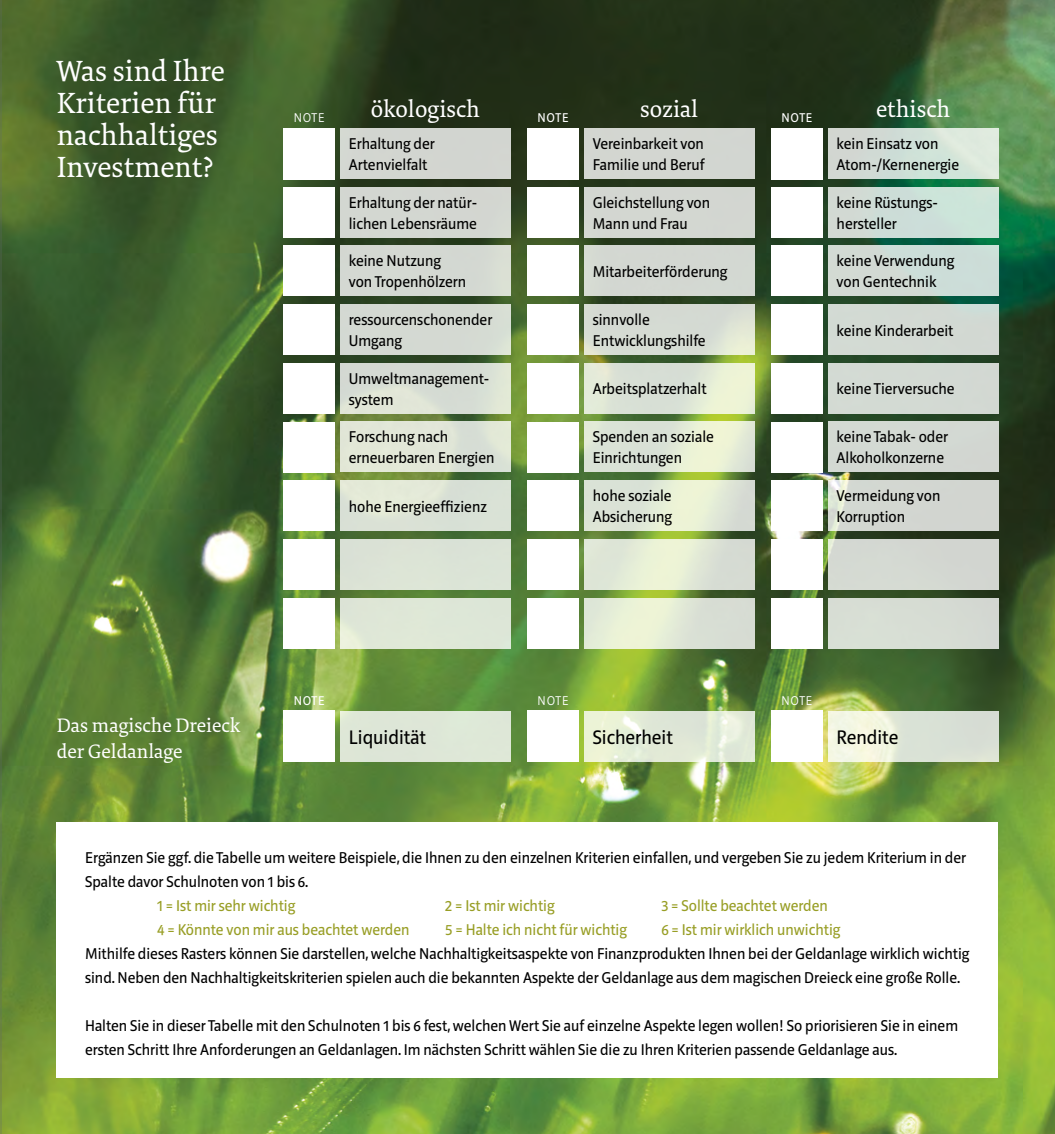
<style>
.page{position:relative;width:1055px;height:1134px;background:#fff}
.page>*{position:absolute;margin:0;border:0;box-sizing:border-box;transform-origin:0 0}
.N_H2_11_pt{font:30px/32px "Tundra OT";color:#fff}
.N_H2_11_pt-2{font:24px "Tundra OT";color:#fff}
.N_H2_11_pt-3{font:20px/26px "Tundra OT";color:#fff}
.N_H2_11_pt-4{font:20px "Riga";color:#000}
.N_Info_Text_8{font:16px/21px "Riga";color:#000}
.N_Info_Text_8-2{font:16px "Riga";color:#989e25}
.N_Info_Sub_8_5{font:300 13px "Riga";letter-spacing:.06em;color:#fff}
.N_Info_Sub_8_5-2{font:13px "Riga";letter-spacing:.06em;color:#fff}
</style>
<div class="page">
<img style="left:2px;top:0;width:1052px;height:1134px">
<div style="left:57px;top:822px;width:941px;height:255px;background:#fff"></div>
<div style="left:340px;top:128px;width:170px;height:51px;background:#d2d5d0"></div>
<div style="left:340px;top:187px;width:170px;height:51px;background:#d3d7d1"></div>
<div style="left:340px;top:245px;width:170px;height:51px;background:#d4d8d2"></div>
<div style="left:340px;top:304px;width:170px;height:51px;background:#d4d9d2"></div>
<div style="left:340px;top:363px;width:170px;height:51px;background:#d6dcd4"></div>
<div style="left:340px;top:421px;width:170px;height:51px;background:#e1e6d7"></div>
<div style="left:340px;top:480px;width:170px;height:51px;background:#dae2d6"></div>
<div style="left:340px;top:539px;width:170px;height:51px;background:#dbe3d6"></div>
<div style="left:340px;top:598px;width:170px;height:50px;background:#dee7d7"></div>
<div style="left:340px;top:711px;width:170px;height:51px;background:#dee7d7"></div>
<div style="left:283px;top:128px;width:51px;height:51px;background:#fff"></div>
<div style="left:283px;top:187px;width:51px;height:51px;background:#fff"></div>
<div style="left:283px;top:245px;width:51px;height:51px;background:#fff"></div>
<div style="left:283px;top:304px;width:51px;height:51px;background:#fff"></div>
<div style="left:283px;top:363px;width:51px;height:51px;background:#fff"></div>
<div style="left:283px;top:422px;width:51px;height:50px;background:#fff"></div>
<div style="left:283px;top:480px;width:51px;height:51px;background:#fff"></div>
<div style="left:283px;top:539px;width:51px;height:51px;background:#fff"></div>
<div style="left:283px;top:598px;width:51px;height:51px;background:#fff"></div>
<div style="left:283px;top:711px;width:51px;height:51px;background:#fff"></div>
<div style="left:584px;top:128px;width:170px;height:51px;background:#d3d6d1"></div>
<div style="left:584px;top:187px;width:170px;height:51px;background:#d3d7d1"></div>
<div style="left:584px;top:245px;width:170px;height:51px;background:#d3d7d2"></div>
<svg style="left:584px;top:304px;width:170px;height:51px;background:#d7dcd3"></svg>
<div style="left:584px;top:363px;width:170px;height:51px;background:linear-gradient(to right,#d7ded6,#e8efd5)"></div>
<div style="left:584px;top:421px;width:170px;height:51px;background:linear-gradient(to right,#d7e0d6,#eaf0d5)"></div>
<svg style="left:584px;top:480px;width:170px;height:51px;background:#e0e7d5"></svg>
<div style="left:584px;top:539px;width:170px;height:51px;background:linear-gradient(to right,#e7efd8,#dbe0d3)"></div>
<div style="left:584px;top:598px;width:170px;height:50px;background:linear-gradient(to right,#ecf5d8,#d6dcd3)"></div>
<svg style="left:584px;top:711px;width:170px;height:51px;background:#e4ecd8"></svg>
<div style="left:527px;top:128px;width:51px;height:51px;background:#fff"></div>
<div style="left:527px;top:187px;width:51px;height:51px;background:#fff"></div>
<div style="left:527px;top:245px;width:51px;height:51px;background:#fff"></div>
<div style="left:527px;top:304px;width:51px;height:51px;background:#fff"></div>
<div style="left:527px;top:363px;width:51px;height:51px;background:#fff"></div>
<div style="left:527px;top:422px;width:51px;height:50px;background:#fff"></div>
<div style="left:527px;top:480px;width:51px;height:51px;background:#fff"></div>
<div style="left:527px;top:539px;width:51px;height:51px;background:#fff"></div>
<div style="left:527px;top:598px;width:51px;height:51px;background:#fff"></div>
<div style="left:527px;top:711px;width:51px;height:51px;background:#fff"></div>
<div style="left:828px;top:128px;width:170px;height:51px;background:linear-gradient(to right,#ccd4d0,#dbeddf)"></div>
<div style="left:828px;top:187px;width:170px;height:51px;background:#ccddd8"></div>
<div style="left:828px;top:245px;width:170px;height:51px;background:#ccdcd7"></div>
<div style="left:828px;top:304px;width:170px;height:51px;background:#d3dad3"></div>
<div style="left:828px;top:363px;width:170px;height:51px;background:#d3dad3"></div>
<div style="left:828px;top:421px;width:170px;height:51px;background:#d3d8d2"></div>
<svg style="left:828px;top:480px;width:170px;height:51px;background:#d4d7d1"></svg>
<div style="left:828px;top:539px;width:170px;height:51px;background:#d4d8d2"></div>
<div style="left:828px;top:598px;width:170px;height:50px;background:#d7ddd4"></div>
<div style="left:771px;top:128px;width:51px;height:51px;background:#fff"></div>
<div style="left:771px;top:187px;width:51px;height:51px;background:#fff"></div>
<div style="left:771px;top:245px;width:51px;height:51px;background:#fff"></div>
<div style="left:771px;top:304px;width:51px;height:51px;background:#fff"></div>
<div style="left:771px;top:363px;width:51px;height:51px;background:#fff"></div>
<div style="left:771px;top:422px;width:51px;height:50px;background:#fff"></div>
<div style="left:771px;top:480px;width:51px;height:51px;background:#fff"></div>
<div style="left:771px;top:539px;width:51px;height:51px;background:#fff"></div>
<div style="left:771px;top:598px;width:51px;height:51px;background:#fff"></div>
<div style="left:828px;top:711px;width:170px;height:51px;background:linear-gradient(to right,#f7fae4,#d0d8d0)"></div>
<div style="left:771px;top:711px;width:51px;height:51px;background:#fff"></div>
<hr style="left:0;top:0;width:2px;height:1134px;background:#616a6e">
<hr style="left:1054px;top:0;width:1px;height:1134px;background:#616a6e">
<p class="N_H2_11_pt" style="left:57px;top:56px;width:169px">Was sind Ihre<br>Kriterien für nachhaltiges<br>Investment?</p>
<p class="N_Info_Sub_8_5" style="left:294px;top:111px;width:32px">NOTE</p>
<p class="N_H2_11_pt-2" style="left:371px;top:95px;width:111px">ökologisch</p>
<p class="N_Info_Text_8" style="left:349px;top:134px;width:87px">Erhaltung der</p>
<p class="N_Info_Text_8" style="left:349px;top:155px;width:80px">Artenvielfalt</p>
<p class="N_Info_Text_8" style="left:349px;top:192px;width:130px">Erhaltung der natür&shy;lichen Lebensräume</p>
<p class="N_Info_Text_8" style="left:349px;top:251px;width:94px">keine Nutzung</p>
<p class="N_Info_Text_8" style="left:349px;top:272px;width:119px">von Tropenhölzern</p>
<p class="N_Info_Text_8" style="left:349px;top:310px;width:145px">ressourcenschonender<br>Umgang</p>
<p class="N_Info_Text_8" style="left:349px;top:368px;width:140px">Umweltmanagement&shy;system</p>
<p class="N_Info_Text_8" style="left:349px;top:427px;width:147px">Forschung nach erneuerbaren Energien</p>
<p class="N_Info_Text_8" style="left:349px;top:496px;width:140px">hohe Energieeffizienz</p>
<p class="N_Info_Sub_8_5-2" style="left:537px;top:111px;width:33px">NOTE</p>
<p class="N_H2_11_pt-2" style="left:640px;top:95px;width:60px">sozial</p>
<p class="N_Info_Text_8" style="left:592px;top:134px;width:113px">Vereinbarkeit von<br>Familie und Beruf</p>
<p class="N_Info_Text_8" style="left:592px;top:192px;width:119px">Gleichstellung von<br>Mann und Frau</p>
<p class="N_Info_Text_8" style="left:592px;top:261px;width:136px">Mitarbeiterförderung</p>
<p class="N_Info_Text_8" style="left:592px;top:310px;width:114px">sinnvolle<br>Entwicklungshilfe</p>
<p class="N_Info_Text_8" style="left:592px;top:379px;width:115px">Arbeitsplatzerhalt</p>
<p class="N_Info_Text_8" style="left:592px;top:427px;width:123px">Spenden an soziale<br>Einrichtungen</p>
<p class="N_Info_Text_8" style="left:592px;top:486px;width:81px">hohe soziale<br>Absicherung</p>
<p class="N_Info_Sub_8_5-2" style="left:781px;top:111px;width:33px">NOTE</p>
<p class="N_H2_11_pt-2" style="left:876px;top:95px;width:76px">ethisch</p>
<p class="N_Info_Text_8" style="left:836px;top:134px;width:124px">kein Einsatz von<br>Atom-/Kernenergie</p>
<p class="N_Info_Text_8" style="left:836px;top:192px;width:103px">keine Rüstungs&shy;hersteller</p>
<p class="N_Info_Text_8" style="left:836px;top:251px;width:119px">keine Verwendung von Gentechnik</p>
<p class="N_Info_Text_8" style="left:836px;top:320px;width:118px">keine Kinderarbeit</p>
<p class="N_Info_Text_8" style="left:836px;top:379px;width:119px">keine Tierversuche</p>
<p class="N_Info_Text_8" style="left:836px;top:427px;width:113px">keine Tabak- oder<br>Alkoholkonzerne</p>
<p class="N_Info_Text_8" style="left:836px;top:486px;width:105px">Vermeidung von<br>Korruption</p>
<p class="N_H2_11_pt-3" style="left:57px;top:713px;width:185px">Das magische Dreieck der Geldanlage</p>
<p class="N_Info_Sub_8_5-2" style="left:294px;top:694px;width:33px">NOTE</p>
<p class="N_H2_11_pt-4" style="left:349px;top:726px;width:79px">Liquidität</p>
<p class="N_Info_Sub_8_5" style="left:537px;top:694px;width:32px">NOTE</p>
<p class="N_H2_11_pt-4" style="left:592px;top:726px;width:82px">Sicherheit</p>
<p class="N_Info_Sub_8_5" style="left:781px;top:694px;width:32px">NOTE</p>
<p class="N_H2_11_pt-4" style="left:836px;top:726px;width:63px">Rendite</p>
<p class="N_Info_Text_8" style="left:85px;top:846px;width:882px;line-height:24px">Ergänzen Sie ggf. die Tabelle um weitere Beispiele, die Ihnen zu den einzelnen Kriterien einfallen, und vergeben Sie zu jedem Kriterium in der<br>Spalte davor Schulnoten von 1 bis 6.</p>
<p class="N_Info_Text_8-2" style="left:157px;top:897px;width:140px">1 = Ist mir sehr wichtig</p>
<p class="N_Info_Text_8-2" style="left:445px;top:897px;width:111px">2 = Ist mir wichtig</p>
<p class="N_Info_Text_8-2" style="left:661px;top:897px;width:168px">3 = Sollte beachtet werden</p>
<p class="N_Info_Text_8-2" style="left:157px;top:921px;width:254px">4 = Könnte von mir aus beachtet werden</p>
<p class="N_Info_Text_8-2" style="left:445px;top:921px;width:183px">5 = Halte ich nicht für wichtig</p>
<p class="N_Info_Text_8-2" style="left:661px;top:921px;width:180px">6 = Ist mir wirklich unwichtig</p>
<p class="N_Info_Text_8" style="left:85px;top:942px;width:885px;line-height:24px">Mithilfe dieses Rasters können Sie darstellen, welche Nachhaltigkeitsaspekte von Finanzprodukten Ihnen bei der Geldanlage wirklich wichtig sind. Neben den Nachhaltigkeitskriterien spielen auch die bekannten Aspekte der Geldanlage aus dem magischen Dreieck eine große Rolle.</p>
<p class="N_Info_Text_8" style="left:85px;top:1014px;width:874px;line-height:24px">Halten Sie in dieser Tabelle mit den Schulnoten 1 bis 6 fest, welchen Wert Sie auf einzelne Aspekte legen wollen! So priorisieren Sie in einem ersten Schritt Ihre Anforderungen an Geldanlagen. Im nächsten Schritt wählen Sie die zu Ihren Kriterien passende Geldanlage aus.</p>
</div>
